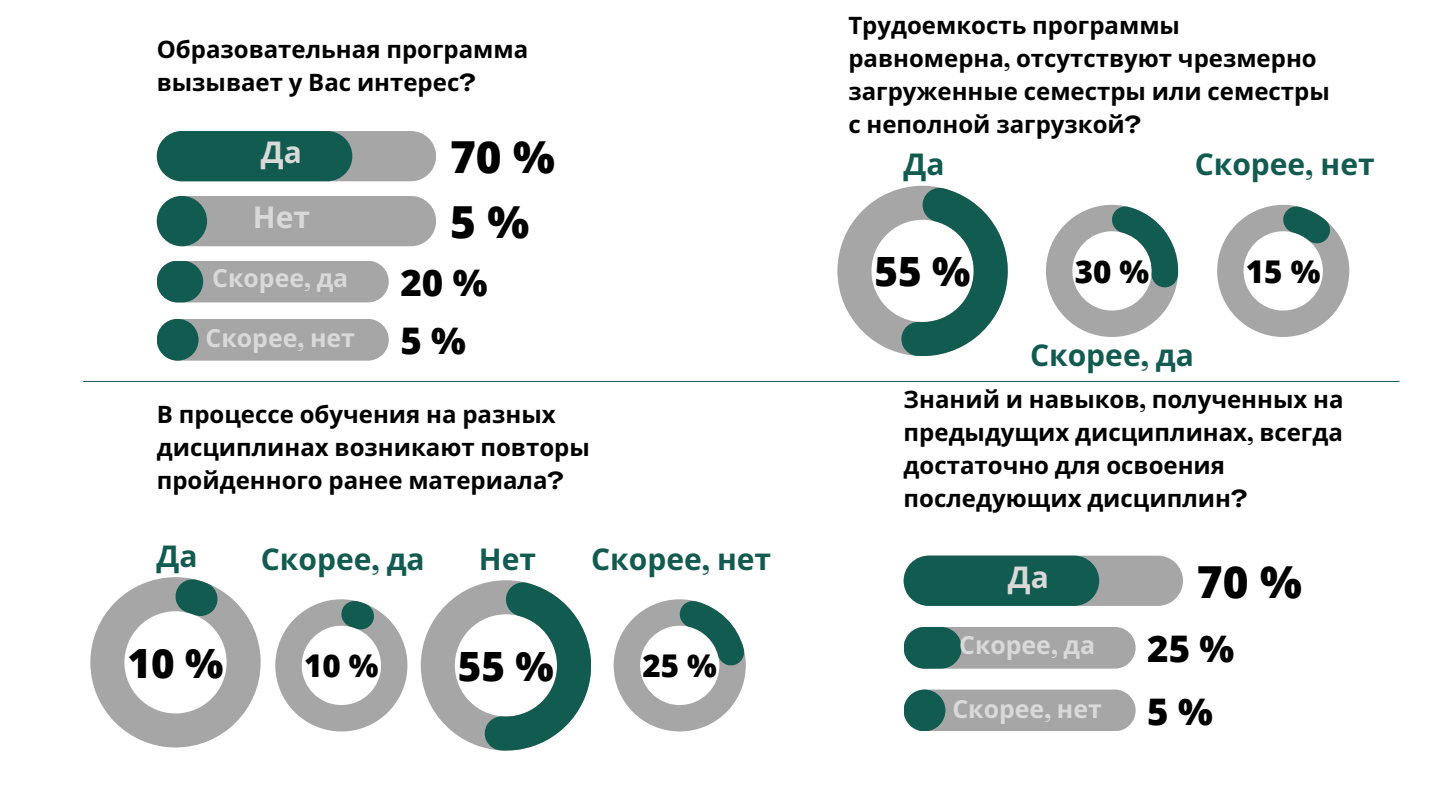
<style>
.page{position:relative;width:1440px;height:810px;background:#fff}
.page>*{position:absolute;margin:0;border:0;box-sizing:border-box;transform-origin:0 0}
.t1{font:800 44.1px "Open Sans";color:#000}
.t2{font:800 40.4px "Open Sans";color:#000}
.t3{font:800 36.7px "Open Sans";color:#000}
.t4{font:800 31.3px "Open Sans";color:#000}
.t5{font:700 30px "Noto Sans";color:#125b50}
.t6{font:700 30px "Noto Sans";color:#d9d9d9}
.t7{font:700 24.9px "Noto Sans";color:#d9d9d9}
.t8{font:700 24px/33px "Noto Sans";color:#000}
.s1{font-family:"Agrandir";font-stretch:expanded}
</style>
<div class="page">
<svg style="left:837px;top:186px;width:171px;height:170px"></svg>
<svg style="left:1046px;top:205px;width:132px;height:132px"></svg>
<div style="left:157px;top:131px;width:279px;height:50px;background:#a6a6a6;border-radius:25px"></div>
<div style="left:157px;top:131px;width:195px;height:50px;background:#125b50;border-radius:25px"></div>
<div style="left:157px;top:261px;width:232px;height:41px;background:#a6a6a6;border-radius:21px"></div>
<div style="left:157px;top:261px;width:46px;height:41px;background:#125b50;border-radius:21px"></div>
<div style="left:157px;top:319px;width:232px;height:42px;background:#a6a6a6;border-radius:21px"></div>
<div style="left:157px;top:319px;width:42px;height:42px;background:#125b50;border-radius:50%"></div>
<svg style="left:1217px;top:205px;width:132px;height:132px"></svg>
<svg style="left:275px;top:599px;width:132px;height:132px"></svg>
<svg style="left:421px;top:580px;width:170px;height:171px"></svg>
<svg style="left:614px;top:599px;width:132px;height:132px"></svg>
<div style="left:904px;top:556px;width:279px;height:50px;background:#a6a6a6;border-radius:25px"></div>
<div style="left:904px;top:556px;width:195px;height:50px;background:#125b50;border-radius:25px"></div>
<div style="left:904px;top:627px;width:232px;height:42px;background:#a6a6a6;border-radius:21px"></div>
<div style="left:904px;top:627px;width:58px;height:42px;background:#125b50;border-radius:21px"></div>
<div style="left:904px;top:690px;width:232px;height:41px;background:#a6a6a6;border-radius:21px"></div>
<div style="left:904px;top:690px;width:41px;height:41px;background:#125b50;border-radius:50%"></div>
<div style="left:157px;top:196px;width:279px;height:50px;background:#a6a6a6;border-radius:25px"></div>
<div style="left:157px;top:196px;width:50px;height:50px;background:#125b50;border-radius:50%"></div>
<hr style="left:83px;top:381px;width:1317px;height:1px;background:#125b50">
<svg style="left:90px;top:577px;width:171px;height:171px"></svg>
<p class="t8" style="left:157px;top:32px;width:373px">Образовательная программа вызывает у Вас интерес<span class="s1">?</span></p>
<p class="t6" style="left:261px;top:131px;width:43px">Да</p>
<p class="t1" style="left:450px;top:126px;width:106px">70 %</p>
<p class="t6" style="left:253px;top:196px;width:59px">Нет</p>
<p class="t1" style="left:450px;top:191px;width:81px">5 %</p>
<p class="t7" style="left:212px;top:261px;width:138px">Скорее<span class="s1">,</span> да</p>
<p class="t3" style="left:400px;top:257px;width:89px">20 %</p>
<p class="t7" style="left:206px;top:321px;width:151px">Скорее<span class="s1">,</span> нет</p>
<p class="t3" style="left:400px;top:315px;width:67px">5 %</p>
<p class="t8" style="left:157px;top:397px;width:435px">В процессе обучения на разных дисциплинах возникают повторы пройденного ранее материала<span class="s1">?</span></p>
<p class="t5" style="left:156px;top:535px;width:43px">Да</p>
<p class="t2" style="left:127px;top:635px;width:97px">10 %</p>
<p class="t5" style="left:261px;top:538px;width:165px">Скорее<span class="s1">,</span> да</p>
<p class="t4" style="left:304px;top:644px;width:76px">10 %</p>
<p class="t5" style="left:479px;top:538px;width:59px">Нет</p>
<p class="t5" style="left:591px;top:538px;width:181px">Скорее<span class="s1">,</span> нет</p>
<p class="t2" style="left:458px;top:638px;width:97px">55 %</p>
<p class="t4" style="left:642px;top:644px;width:76px">25 %</p>
<p class="t8" style="left:848px;top:8px;width:483px">Трудоемкость программы равномерна<span class="s1">,</span> отсутствуют чрезмерно загруженные семестры или семестры с неполной загрузкой<span class="s1">?</span></p>
<p class="t5" style="left:904px;top:143px;width:43px">Да</p>
<p class="t2" style="left:875px;top:243px;width:97px">55 %</p>
<p class="t4" style="left:1075px;top:249px;width:76px">30 %</p>
<p class="t5" style="left:1195px;top:143px;width:181px">Скорее<span class="s1">,</span> нет</p>
<p class="t4" style="left:1246px;top:249px;width:76px">15 %</p>
<p class="t5" style="left:1030px;top:334px;width:165px">Скорее<span class="s1">,</span> да</p>
<p class="t8" style="left:904px;top:382px;width:441px">Знаний и навыков<span class="s1">,</span> полученных на предыдущих дисциплинах<span class="s1">,</span> всегда достаточно для освоения последующих дисциплин<span class="s1">?</span></p>
<p class="t6" style="left:1008px;top:556px;width:43px">Да</p>
<p class="t1" style="left:1197px;top:551px;width:106px">70 %</p>
<p class="t7" style="left:959px;top:627px;width:138px">Скорее<span class="s1">,</span> да</p>
<p class="t3" style="left:1147px;top:623px;width:89px">25 %</p>
<p class="t7" style="left:952px;top:691px;width:151px">Скорее<span class="s1">,</span> нет</p>
<p class="t3" style="left:1147px;top:685px;width:67px">5 %</p>
</div>
